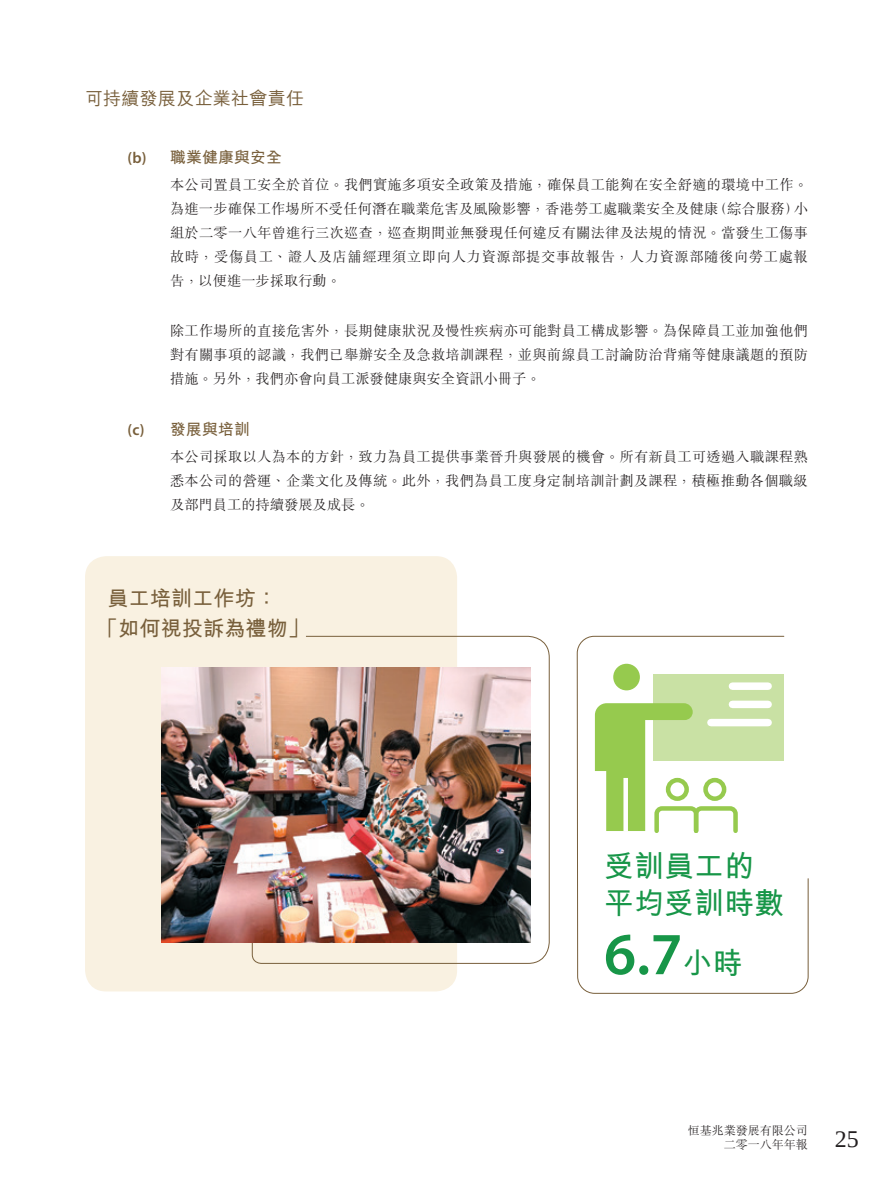
<style>
.page{position:relative;width:893px;height:1191px;background:#fff}
.page>*{position:absolute;margin:0;border:0;box-sizing:border-box;transform-origin:0 0}
.t1{font:600 60px "Myriad Pro";color:#179648}
.t2{font:700 30px/37.5px "M Hei HK";color:#179648}
.t3{font:24px "Liberation Serif";color:#231f20}
.t4{font:700 21px/30px "M Hei HK";letter-spacing:.01em;color:#785f3b}
.t5{font:500 18px "M Hei HK";letter-spacing:.015em;color:#785f3b}
.t6{font:700 15.75px "M Hei HK";letter-spacing:.015em;color:#785f3b}
.t7{font:300 14.25px/24px "M Sung HK";letter-spacing:.02em;color:#231f20;text-align:justify}
.t8{font:300 12px/14.2px "M Sung HK";color:#231f20;text-align:right}
.s1{font-family:"Myriad Pro";font-weight:600}
.s2{font-family:"M Hei HK";font-weight:700;font-size:30px}
</style>
<div class="page">
<div style="left:85px;top:556px;width:372px;height:435px;background:#f9f1e1;border-radius:21px"></div>
<svg style="left:576px;top:635px;width:233px;height:359px"></svg>
<div style="left:613px;top:664px;width:27px;height:26px;background:#96ca4e;border-radius:50%"></div>
<div style="left:732px;top:682px;width:36px;height:8px;background:#fff"></div>
<div style="left:732px;top:700px;width:36px;height:8px;background:#fff"></div>
<div style="left:711px;top:719px;width:57px;height:7px;background:#fff"></div>
<svg style="left:595px;top:703px;width:145px;height:132px"></svg>
<svg style="left:252px;top:635px;width:298px;height:329px"></svg>
<img style="left:162px;top:668px;width:369px;height:274px">
<p class="t5" style="left:85px;top:85px;width:220px">可持續發展及企業社會責任</p>
<p class="t6" style="left:128px;top:146px;width:156px"><span class="s1">(b)</span> 職業健康與安全</p>
<p class="t7" style="left:170px;top:172px;width:639px">本公司置員工安全於首位。我們實施多項安全政策及措施，確保員工能夠在安全舒適的環境中工作。為進一步確保工作埸所不受任何潛在職業危害及風險影響，香港勞工處職業安全及健康（綜合服務）小組於二零一八年曾進行三次巡查，巡查期間並無發現任何違反有關法律及法規的情況。當發生工傷事故時，受傷員工、證人及店舖經理須立即向人力資源部提交事故報告，人力資源部隨後向勞工處報告，以便進一步採取行動。</p>
<p class="t7" style="left:170px;top:318px;width:639px">除工作場所的直接危害外，長期健康狀況及慢性疾病亦可能對員工構成影響。為保障員工並加強他們對有關事項的認識，我們已舉辦安全及急救培訓課程，並與前線員工討論防治背痛等健康議題的預防措施。另外，我們亦會向員工派發健康與安全資訊小冊子。</p>
<p class="t6" style="left:128px;top:417px;width:124px"><span class="s1">(c)</span> 發展與培訓</p>
<p class="t7" style="left:170px;top:444px;width:639px">本公司採取以人為本的方針，致力為員工提供事業晉升與發展的機會。所有新員工可透過入職課程熟悉本公司的營運、企業文化及傳統。此外，我們為員工度身定制培訓計劃及課程，積極推動各個職級及部門員工的持續發展及成長。</p>
<h3 class="t4" style="left:97px;top:581px;width:213px;text-indent:10px">員工培訓工作坊：<br>「如何視投訴為禮物」</h3>
<h2 class="t2" style="left:604px;top:844px;width:182px">受訓員工的平均受訓時數</h2>
<h1 class="t1" style="left:604px;top:916px;width:140px">6.7<span class="s2">小時</span></h1>
<p class="t8" style="left:688px;top:1122px;width:121px">恒基兆業發展有限公司二零一八年年報</p>
<h3 class="t3" style="left:835px;top:1123px;width:25px">25</h3>
</div>
